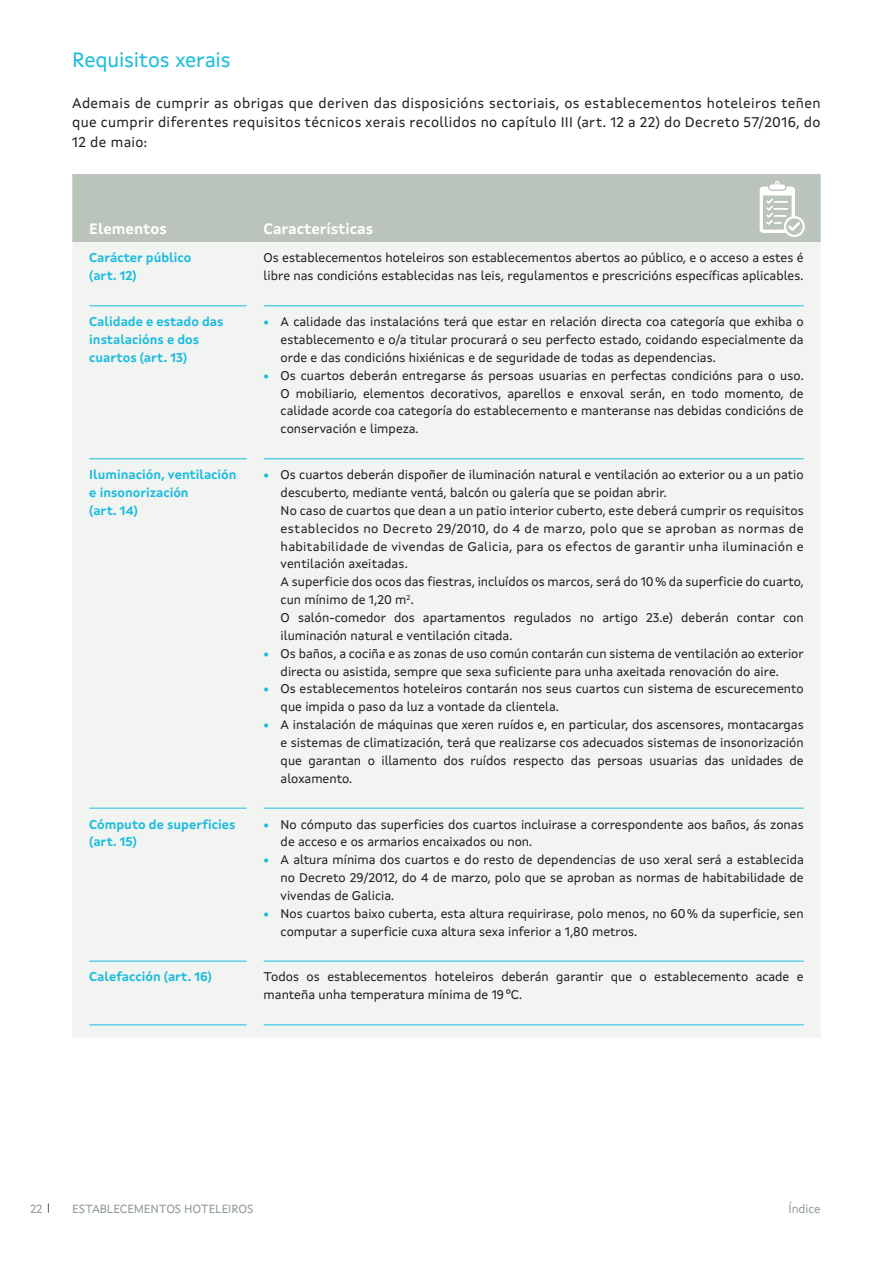
<style>
.page{position:relative;width:893px;height:1263px;background:#fff}
.page>*{position:absolute;margin:0;border:0;box-sizing:border-box;transform-origin:0 0}
._01_APARTADO_1{font:21px "Xunta Sans";letter-spacing:-.01em;color:#1cbcdd}
._06_TEXTO_RECADRO_TABOA{font:700 15px "Xunta Sans";color:#fff}
.t1{font:14.25px/19.5px "Xunta Sans";letter-spacing:.025em;color:#231f20;text-align:justify}
.t2{font:12.75px/17.9px "Xunta Sans";color:#231f20}
.MAYUSCULAS_AZUL_TABOAS{font:700 12.75px/17.9px "Xunta Sans";color:#1cbcdd}
.t3{font:12px "Xunta Sans";letter-spacing:-.01em;color:#8e9d90}
.s1{font-weight:700;color:#1cbcdd}
</style>
<div class="page">
<div style="left:72px;top:174px;width:749px;height:68px;background:#bac4ba"></div>
<div style="left:72px;top:242px;width:749px;height:795px;background:#f2f4f2"></div>
<hr style="left:89px;top:305px;width:158px;height:1px;background:#1cbcdd">
<hr style="left:264px;top:305px;width:540px;height:1px;background:#1cbcdd">
<hr style="left:89px;top:458px;width:158px;height:1px;background:#1cbcdd">
<hr style="left:264px;top:458px;width:540px;height:1px;background:#1cbcdd">
<hr style="left:89px;top:808px;width:158px;height:1px;background:#1cbcdd">
<hr style="left:264px;top:808px;width:540px;height:1px;background:#1cbcdd">
<hr style="left:89px;top:961px;width:158px;height:1px;background:#1cbcdd">
<hr style="left:264px;top:961px;width:540px;height:1px;background:#1cbcdd">
<hr style="left:89px;top:1024px;width:158px;height:1px;background:#1cbcdd">
<hr style="left:264px;top:1024px;width:540px;height:1px;background:#1cbcdd">
<svg style="left:760px;top:181px;width:45px;height:56px"></svg>
<p class="_01_APARTADO_1" style="left:72px;top:47px;width:160px">Requisitos xerais</p>
<p class="t1" style="left:72px;top:93px;width:750px">Ademais de cumprir as obrigas que deriven das disposicións sectoriais, os establecementos hoteleiros teñen que cumprir diferentes requisitos técnicos xerais recollidos no capítulo III (art. 12 a 22) do Decreto 57/2016, do 12 de maio:</p>
<p class="_06_TEXTO_RECADRO_TABOA" style="left:89px;top:219px;width:79px">Elementos</p>
<p class="_06_TEXTO_RECADRO_TABOA" style="left:264px;top:219px;width:111px">Características</p>
<p class="MAYUSCULAS_AZUL_TABOAS" style="left:89px;top:249px;width:104px">Carácter público (art. 12)</p>
<p class="t2" style="left:264px;top:249px;width:541px">Os establecementos hoteleiros son establecementos abertos ao público, e o acceso a estes é libre nas condicións establecidas nas leis, regulamentos e prescricións específicas aplicables.</p>
<p class="MAYUSCULAS_AZUL_TABOAS" style="left:89px;top:313px;width:136px">Calidade e estado das instalacións e dos cuartos (art. 13)</p>
<p class="t2" style="left:281px;top:313px;width:525px;text-align:justify;text-indent:-17px"><span class="s1">•</span> A calidade das instalacións terá que estar en relación directa coa categoría que exhiba o establecemento e o/a titular procurará o seu perfecto estado, coidando especialmente da orde e das condicións hixiénicas e de seguridade de todas as dependencias.</p>
<p class="t2" style="left:281px;top:366px;width:525px;text-align:justify;text-indent:-17px"><span class="s1">•</span> Os cuartos deberán entregarse ás persoas usuarias en perfectas condicións para o uso.<br>O mobiliario, elementos decorativos, aparellos e enxoval serán, en todo momento, de calidade acorde coa categoría do establecemento e manteranse nas debidas condicións de conservación e limpeza.</p>
<p class="MAYUSCULAS_AZUL_TABOAS" style="left:89px;top:466px;width:149px">Iluminación, ventilación e insonorización<br>(art. 14)</p>
<p class="t2" style="left:281px;top:466px;width:525px;text-indent:-17px"><span class="s1">•</span> Os cuartos deberán dispoñer de iluminación natural e ventilación ao exterior ou a un patio descuberto, mediante ventá, balcón ou galería que se poidan abrir.</p>
<p class="t2" style="left:281px;top:501px;width:525px;text-align:justify">No caso de cuartos que dean a un patio interior cuberto, este deberá cumprir os requisitos establecidos no Decreto 29/2010, do 4 de marzo, polo que se aproban as normas de habitabilidade de vivendas de Galicia, para os efectos de garantir unha iluminación e ventilación axeitadas.</p>
<p class="t2" style="left:281px;top:573px;width:525px">A superficie dos ocos das fiestras, incluídos os marcos, será do 10% da superficie do cuarto, cun mínimo de 1,20 m<sup>2</sup>.</p>
<p class="t2" style="left:281px;top:608px;width:525px">O salón-comedor dos apartamentos regulados no artigo 23.e) deberán contar con iluminación natural e ventilación citada.</p>
<p class="t2" style="left:281px;top:644px;width:524px;text-indent:-17px"><span class="s1">•</span> Os baños, a cociña e as zonas de uso común contarán cun sistema de ventilación ao exterior directa ou asistida, sempre que sexa suficiente para unha axeitada renovación do aire.</p>
<p class="t2" style="left:281px;top:680px;width:525px;text-indent:-17px"><span class="s1">•</span> Os establecementos hoteleiros contarán nos seus cuartos cun sistema de escurecemento que impida o paso da luz a vontade da clientela.</p>
<p class="t2" style="left:281px;top:716px;width:525px;text-align:justify;text-indent:-17px"><span class="s1">•</span> A instalación de máquinas que xeren ruídos e, en particular, dos ascensores, montacargas e sistemas de climatización, terá que realizarse cos adecuados sistemas de insonorización que garantan o illamento dos ruídos respecto das persoas usuarias das unidades de aloxamento.</p>
<p class="MAYUSCULAS_AZUL_TABOAS" style="left:89px;top:815px;width:148px">Cómputo de superficies (art. 15)</p>
<p class="t2" style="left:281px;top:815px;width:525px;text-indent:-17px"><span class="s1">•</span> No cómputo das superficies dos cuartos incluirase a correspondente aos baños, ás zonas de acceso e os armarios encaixados ou non.</p>
<p class="t2" style="left:281px;top:851px;width:525px;text-align:justify;text-indent:-17px"><span class="s1">•</span> A altura mínima dos cuartos e do resto de dependencias de uso xeral será a establecida no Decreto 29/2012, do 4 de marzo, polo que se aproban as normas de habitabilidade de vivendas de Galicia.</p>
<p class="t2" style="left:281px;top:904px;width:524px;text-indent:-17px"><span class="s1">•</span> Nos cuartos baixo cuberta, esta altura requirirase, polo menos, no 60% da superficie, sen computar a superficie cuxa altura sexa inferior a 1,80 metros.</p>
<p class="MAYUSCULAS_AZUL_TABOAS" style="left:89px;top:968px;width:124px">Calefacción (art. 16)</p>
<p class="t2" style="left:264px;top:968px;width:541px">Todos os establecementos hoteleiros deberán garantir que o establecemento acade e manteña unha temperatura mínima de 19ºC.</p>
<p class="t3" style="left:30px;top:1201px;width:14px">22</p>
<p class="t3" style="left:72px;top:1201px;width:183px">ESTABLECEMENTOS HOTELEIROS</p>
<p class="t3" style="left:788px;top:1201px;width:34px">Índice</p>
</div>
